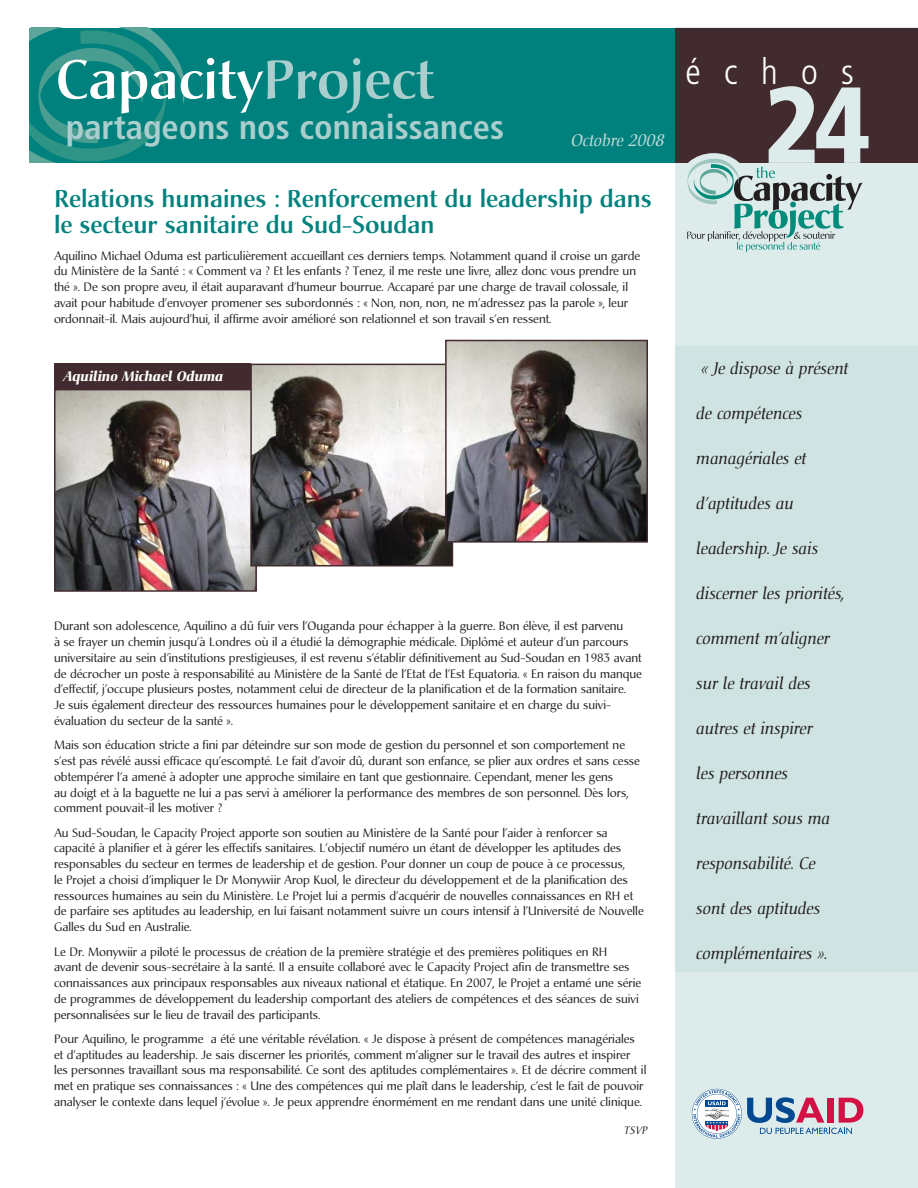
<style>
.page{position:relative;width:918px;height:1188px;background:#fff}
.page>*{position:absolute;margin:0;border:0;box-sizing:border-box;transform-origin:0 0}
.t1{font:900 condensed 108px "Frutiger";color:#ddebea}
.t2{font:500 54px "Christiana";color:#fff}
.t3{font:300 condensed 36px "Frutiger";letter-spacing:.65em;color:#fff}
.t4{font:700 condensed 34.5px "Frutiger";color:#aacecd}
.t5{font:500 24px/25.5px "Christiana";color:#00817d}
.t6{font:italic 16.5px "Christiana";color:#231f20}
.t7{font:italic 16.5px "Christiana";color:#c3dcdb}
.t8{font:italic 700 13.5px "Christiana";color:#fff}
.t9{font:12px/15.8px "Christiana";color:#231f20}
.t10{font:italic 10.5px "Christiana";color:#231f20}
.s1{color:#aacecd}
</style>
<div class="page">
<div style="left:29px;top:28px;width:867px;height:135px;background:#00817d"></div>
<svg style="left:29px;top:28px;width:156px;height:135px"></svg>
<div style="left:675px;top:28px;width:243px;height:1160px;background:#ddebea"></div>
<div style="left:675px;top:28px;width:243px;height:135px;background:#422b2f"></div>
<div style="left:678px;top:153px;width:71px;height:62px;background:#ddebea;border-radius:50%"></div>
<svg style="left:687px;top:156px;width:176px;height:96px"></svg>
<svg style="left:692px;top:1089px;width:171px;height:50px"></svg>
<div style="left:675px;top:346px;width:243px;height:626px;background:#cfe3e3"></div>
<div style="left:54px;top:364px;width:197px;height:28px;background:#422b2f"></div>
<img style="left:57px;top:392px;width:197px;height:197px">
<div style="left:54px;top:389px;width:203px;height:203px;border:2px solid #422b2f"></div>
<img style="left:253px;top:367px;width:197px;height:196px">
<div style="left:250px;top:364px;width:203px;height:202px;border:2px solid #422b2f"></div>
<img style="left:448px;top:343px;width:197px;height:197px">
<div style="left:445px;top:340px;width:203px;height:203px;border:2px solid #422b2f"></div>
<h2 class="t2" style="left:56px;top:57px;width:379px">Capacity<span class="s1">Project</span></h2>
<h3 class="t4" style="left:66px;top:113px;width:440px">partageons nos connaissances</h3>
<h3 class="t7" style="left:572px;top:133px;width:95px">Octobre 2008</h3>
<h3 class="t5" style="left:54px;top:189px;width:599px">Relations humaines : Renforcement du leadership dans le secteur sanitaire du Sud-Soudan</h3>
<p class="t9" style="left:54px;top:249px;width:588px">Aquilino Michael Oduma est particulièrement accueillant ces derniers temps. Notamment quand il croise un garde du Ministère de la Santé : « Comment va ? Et les enfants ? Tenez, il me reste une livre, allez donc vous prendre un thé ». De son propre aveu, il était auparavant d’humeur bourrue. Accaparé par une charge de travail colossale, il avait pour habitude d’envoyer promener ses subordonnés : « Non, non, non, ne m’adressez pas la parole », leur ordonnait-il. Mais aujourd’hui, il affirme avoir amélioré son relationnel et son travail s’en ressent.</p>
<p class="t8" style="left:64px;top:371px;width:161px">Aquilino Michael Oduma</p>
<p class="t9" style="left:54px;top:620px;width:590px">Durant son adolescence, Aquilino a dû fuir vers l’Ouganda pour échapper à la guerre. Bon élève, il est parvenu<br>à se frayer un chemin jusqu’à Londres où il a étudié la démographie médicale. Diplômé et auteur d’un parcours universitaire au sein d’institutions prestigieuses, il est revenu s’établir définitivement au Sud-Soudan en 1983 avant de décrocher un poste à responsabilité au Ministère de la Santé de l’Etat de l’Est Equatoria. « En raison du manque d’effectif, j’occupe plusieurs postes, notamment celui de directeur de la planification et de la formation sanitaire.<br>Je suis également directeur des ressources humaines pour le développement sanitaire et en charge du suivi&shy;évaluation du secteur de la santé ».</p>
<p class="t9" style="left:54px;top:738px;width:587px">Mais son éducation stricte a fini par déteindre sur son mode de gestion du personnel et son comportement ne s’est pas révélé aussi efficace qu’escompté. Le fait d’avoir dû, durant son enfance, se plier aux ordres et sans cesse obtempérer l’a amené à adopter une approche similaire en tant que gestionnaire. Cependant, mener les gens<br>au doigt et à la baguette ne lui a pas servi à améliorer la performance des membres de son personnel. Dès lors, comment pouvait-il les motiver ?</p>
<p class="t9" style="left:54px;top:826px;width:591px">Au Sud-Soudan, le Capacity Project apporte son soutien au Ministère de la Santé pour l’aider à renforcer sa capacité à planifier et à gérer les effectifs sanitaires. L’objectif numéro un étant de développer les aptitudes des responsables du secteur en termes de leadership et de gestion. Pour donner un coup de pouce à ce processus,<br>le Projet a choisi d’impliquer le Dr Monywiir Arop Kuol, le directeur du développement et de la planification des ressources humaines au sein du Ministère. Le Projet lui a permis d’acquérir de nouvelles connaissances en RH et de parfaire ses aptitudes au leadership, en lui faisant notamment suivre un cours intensif à l’Université de Nouvelle Galles du Sud en Australie.</p>
<p class="t9" style="left:54px;top:945px;width:589px">Le Dr. Monywiir a piloté le processus de création de la première stratégie et des premières politiques en RH<br>avant de devenir sous-secrétaire à la santé. Il a ensuite collaboré avec le Capacity Project afin de transmettre ses connaissances aux principaux responsables aux niveaux national et étatique. En 2007, le Projet a entamé une série de programmes de développement du leadership comportant des ateliers de compétences et des séances de suivi personnalisées sur le lieu de travail des participants.</p>
<p class="t9" style="left:54px;top:1032px;width:594px">Pour Aquilino, le programme a été une véritable révélation. « Je dispose à présent de compétences managériales et d’aptitudes au leadership. Je sais discerner les priorités, comment m’aligner sur le travail des autres et inspirer les personnes travaillant sous ma responsabilité. Ce sont des aptitudes complémentaires ». Et de décrire comment il met en pratique ses connaissances : « Une des compétences qui me plaît dans le leadership, c’est le fait de pouvoir analyser le contexte dans lequel j’évolue ». Je peux apprendre énormément en me rendant dans une unité clinique.</p>
<p class="t10" style="left:625px;top:1126px;width:25px">TSVP</p>
<h3 class="t3" style="left:686px;top:57px;width:170px">échos</h3>
<h1 class="t1" style="left:764px;top:82px;width:108px">24</h1>
<h3 class="t6" style="left:702px;top:361px;width:149px">« Je dispose à présent</h3>
<h3 class="t6" style="left:697px;top:406px;width:107px">de compétences</h3>
<h3 class="t6" style="left:697px;top:451px;width:112px">managériales et</h3>
<h3 class="t6" style="left:697px;top:496px;width:99px">d’aptitudes au</h3>
<h3 class="t6" style="left:697px;top:541px;width:123px">leadership. Je sais</h3>
<h3 class="t6" style="left:697px;top:586px;width:150px">discerner les priorités,</h3>
<h3 class="t6" style="left:697px;top:631px;width:135px">comment m’aligner</h3>
<h3 class="t6" style="left:697px;top:676px;width:116px">sur le travail des</h3>
<h3 class="t6" style="left:697px;top:721px;width:118px">autres et inspirer</h3>
<h3 class="t6" style="left:697px;top:766px;width:93px">les personnes</h3>
<h3 class="t6" style="left:697px;top:811px;width:135px">travaillant sous ma</h3>
<h3 class="t6" style="left:697px;top:856px;width:121px">responsabilité. Ce</h3>
<h3 class="t6" style="left:697px;top:901px;width:125px">sont des aptitudes</h3>
<h3 class="t6" style="left:697px;top:946px;width:133px">complémentaires ».</h3>
</div>
